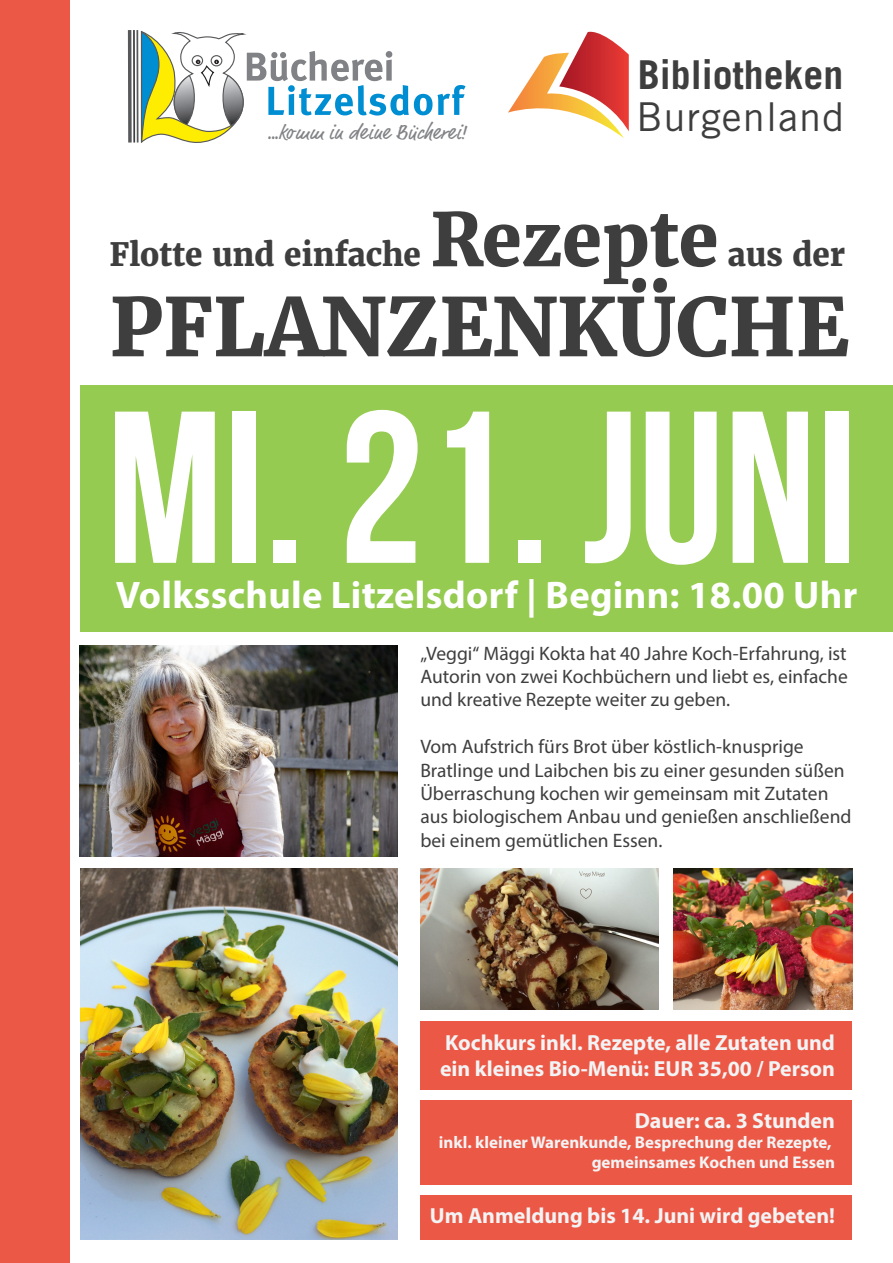
<style>
.page{position:relative;width:893px;height:1263px;background:#fff}
.page>*{position:absolute;margin:0;border:0;box-sizing:border-box;transform-origin:0 0}
.t1{font:700 216px "Bebas Neue";color:#fff}
.t2{font:800 80.25px "Merriweather";color:#3e3e3f}
.t3{font:800 73.5px "Merriweather";letter-spacing:-.005em;color:#3e3e3f}
.t4{font:700 39.75px "Trade Gothic";color:#3e3e3f}
.t5{font:39.75px "Trade Gothic";letter-spacing:.025em;color:#3e3e3f}
.t6{font:700 38.55px "Myriad Pro";letter-spacing:.01em;color:#fff}
.t7{font:800 32.1px "Merriweather";letter-spacing:-.005em;color:#3e3e3f}
.t8{font:700 21.9px/26.2px "Myriad Pro";color:#f2f3f4}
.t9{font:20.7px "Script One";color:#808285}
.t10{font:19.5px/23.4px "Myriad Pro";color:#3e3e3f;text-align:justify}
.t11{font:700 16.95px/20.4px "Myriad Pro";color:#f2f3f4;text-align:right}
</style>
<div class="page">
<div style="left:0;top:0;width:69px;height:1263px;background:#eb5946"></div>
<svg style="left:128px;top:30px;width:4px;height:113px"></svg>
<hr style="left:136px;top:30px;width:3px;height:113px;background:#57585a">
<hr style="left:133px;top:30px;width:2px;height:113px;background:#3e3e3f">
<svg style="left:140px;top:31px;width:326px;height:112px"></svg>
<div style="left:80px;top:385px;width:813px;height:246px;background:#96cb51"></div>
<div style="left:420px;top:1022px;width:432px;height:68px;background:#eb5946"></div>
<div style="left:420px;top:1195px;width:432px;height:45px;background:#eb5946"></div>
<div style="left:420px;top:1100px;width:432px;height:85px;background:#eb5946"></div>
<svg style="left:508px;top:32px;width:121px;height:106px"></svg>
<img style="left:80px;top:646px;width:317px;height:210px">
<img style="left:673px;top:868px;width:179px;height:142px">
<img style="left:420px;top:868px;width:238px;height:142px">
<img style="left:80px;top:868px;width:317px;height:372px">
<p class="t9" style="left:268px;top:120px;width:201px">...komm in deine Bücherei!</p>
<h3 class="t4" style="left:638px;top:51px;width:207px">Bibliotheken</h3>
<h3 class="t5" style="left:636px;top:92px;width:210px">Burgenland</h3>
<h3 class="t3" style="left:430px;top:192px;width:290px">Rezepte</h3>
<h3 class="t7" style="left:110px;top:234px;width:313px">Flotte und einfache</h3>
<h3 class="t7" style="left:728px;top:234px;width:119px">aus der</h3>
<h2 class="t2" style="left:110px;top:275px;width:741px">PFLANZENKÜCHE</h2>
<h1 class="t1" style="left:107px;top:370px;width:752px">MI. 21. juni</h1>
<h3 class="t6" style="left:116px;top:570px;width:743px">Volksschule Litzelsdorf | Beginn: 18.00 Uhr</h3>
<p class="t10" style="left:420px;top:641px;width:429px">„Veggi“ Mäggi Kokta hat 40 Jahre Koch-Erfahrung, ist Autorin von zwei Kochbüchern und liebt es, einfache und kreative Rezepte weiter zu geben.</p>
<p class="t10" style="left:420px;top:735px;width:433px;text-align:left">Vom Aufstrich fürs Brot über köstlich-knusprige Bratlinge und Laibchen bis zu einer gesunden süßen Überraschung kochen wir gemeinsam mit Zutaten aus biologischem Anbau und genießen anschließend bei einem gemütlichen Essen.</p>
<p class="t8" style="left:440px;top:1028px;width:396px">Kochkurs inkl. Rezepte, alle Zutaten und ein kleines Bio-Menü: EUR 35,00 / Person</p>
<p class="t8" style="left:635px;top:1106px;width:202px">Dauer: ca. 3 Stunden</p>
<p class="t11" style="left:439px;top:1132px;width:398px">inkl. kleiner Warenkunde, Besprechung der Rezepte, gemeinsames Kochen und Essen</p>
<p class="t8" style="left:430px;top:1201px;width:407px">Um Anmeldung bis 14. Juni wird gebeten!</p>
</div>
